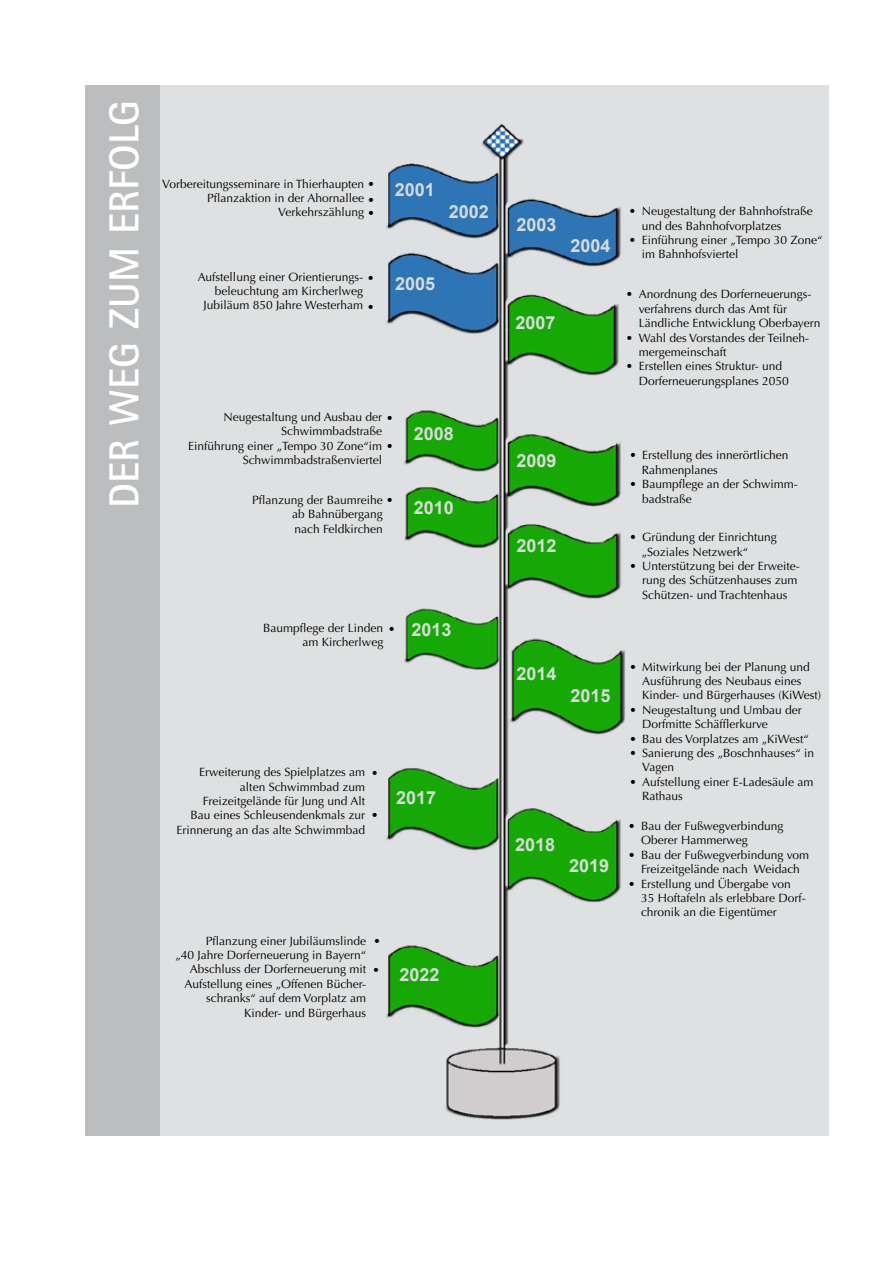
<style>
.page{position:relative;width:893px;height:1263px;background:#fff}
.page>*{position:absolute;margin:0;border:0;box-sizing:border-box;transform-origin:0 0}
.t1{font:700 42px "Rotis Sans Serif Pro";color:#fff}
.t2{font:700 18px "Arial";color:#d9dadb}
.t3{font:12px/14.4px "Optima LT Std";color:#000}
</style>
<div class="page">
<img style="left:159px;top:85px;width:670px;height:1050px">
<div style="left:85px;top:85px;width:74px;height:1050px;background:#bbbdbe"></div>
<h1 class="t1" style="left:98px;top:508px;width:410px;rotate:-90deg">DER WEG ZUM ERFOLG</h1>
<p class="t3" style="left:162px;top:177px;width:214px">Vorbereitungsseminare in Thierhaupten •</p>
<p class="t3" style="left:207px;top:191px;width:158px">Pflanzaktion in der Ahornallee</p>
<p class="t3" style="left:278px;top:205px;width:98px">Verkehrszählung •</p>
<p class="t3" style="left:367px;top:192px;width:9px">•</p>
<h2 class="t2" style="left:395px;top:177px;width:42px">2001</h2>
<h2 class="t2" style="left:449px;top:199px;width:42px">2002</h2>
<p class="t3" style="left:198px;top:270px;width:167px;text-align:right">Aufstellung einer Orientierungs&shy;beleuchtung am Kircherlweg<br>Jubiläum 850 Jahre Westerham</p>
<p class="t3" style="left:367px;top:271px;width:9px">•</p>
<p class="t3" style="left:367px;top:300px;width:9px">•</p>
<h2 class="t2" style="left:395px;top:270px;width:42px">2005</h2>
<p class="t3" style="left:223px;top:410px;width:160px">Neugestaltung und Ausbau der</p>
<p class="t3" style="left:281px;top:424px;width:102px">Schwimmbadstraße</p>
<p class="t3" style="left:188px;top:438px;width:207px">Einführung einer „Tempo 30 Zone“im •</p>
<p class="t3" style="left:243px;top:453px;width:141px">Schwimmbadstraßenviertel</p>
<p class="t3" style="left:292px;top:493px;width:103px;text-indent:-40px">Pflanzung der Baumreihe • ab Bahnübergang nach Feldkirchen</p>
<p class="t3" style="left:386px;top:411px;width:9px">•</p>
<h2 class="t2" style="left:414px;top:421px;width:42px">2008</h2>
<h2 class="t2" style="left:414px;top:495px;width:42px">2010</h2>
<p class="t3" style="left:302px;top:621px;width:95px;text-indent:-39px">Baumpflege der Linden • am Kircherlweg</p>
<h2 class="t2" style="left:412px;top:617px;width:42px">2013</h2>
<p class="t3" style="left:177px;top:765px;width:190px;text-align:right">Erweiterung des Spielplatzes am alten Schwimmbad zum<br>Freizeitgelände für Jung und Alt<br>Bau eines Schleusendenkmals zur<br>Erinnerung an das alte Schwimmbad</p>
<p class="t3" style="left:371px;top:766px;width:9px">•</p>
<p class="t3" style="left:371px;top:808px;width:9px">•</p>
<h2 class="t2" style="left:396px;top:785px;width:42px">2017</h2>
<p class="t3" style="left:176px;top:933px;width:192px;text-align:right">Pflanzung einer Jubiläumslinde<br>„40 Jahre Dorferneuerung in Bayern“<br>Abschluss der Dorferneuerung mit<br>Aufstellung eines „Offenen Bücher&shy;schranks“ auf dem Vorplatz am<br>Kinder- und Bürgerhaus</p>
<p class="t3" style="left:373px;top:934px;width:9px">•</p>
<p class="t3" style="left:372px;top:963px;width:9px">•</p>
<h2 class="t2" style="left:399px;top:962px;width:42px">2022</h2>
<h2 class="t2" style="left:516px;top:212px;width:42px">2003</h2>
<h2 class="t2" style="left:570px;top:233px;width:42px">2004</h2>
<h2 class="t2" style="left:515px;top:310px;width:42px">2007</h2>
<p class="t3" style="left:642px;top:204px;width:173px;text-indent:-13px">• Neugestaltung der Bahnhofstraße und des Bahnhofvorplatzes</p>
<p class="t3" style="left:642px;top:233px;width:182px;text-indent:-13px">• Einführung einer „Tempo 30 Zone“ im Bahnhofsviertel</p>
<p class="t3" style="left:639px;top:287px;width:183px;text-indent:-13px">• Anordnung des Dorferneuerungs&shy;verfahrens durch das Amt für<br>Ländliche Entwicklung Oberbayern</p>
<p class="t3" style="left:639px;top:330px;width:172px;text-indent:-13px">• Wahl des Vorstandes der Teilneh&shy;mergemeinschaft</p>
<p class="t3" style="left:639px;top:359px;width:152px;text-indent:-13px">• Erstellen eines Struktur- und<br>Dorferneuerungsplanes 2050</p>
<h2 class="t2" style="left:517px;top:448px;width:42px">2009</h2>
<h2 class="t2" style="left:517px;top:533px;width:42px">2012</h2>
<p class="t3" style="left:642px;top:448px;width:148px;text-indent:-12px">• Erstellung des innerörtlichen<br>Rahmenplanes</p>
<p class="t3" style="left:642px;top:477px;width:157px;text-indent:-13px">• Baumpflege an der Schwimm&shy;badstraße</p>
<p class="t3" style="left:642px;top:530px;width:136px;text-indent:-12px">• Gründung der Einrichtung „Soziales Netzwerk“</p>
<p class="t3" style="left:642px;top:559px;width:159px;text-indent:-13px">• Unterstützung bei der Erweite&shy;rung des Schützenhauses zum<br>Schützen- und Trachtenhaus</p>
<h2 class="t2" style="left:516px;top:661px;width:42px">2014</h2>
<h2 class="t2" style="left:570px;top:683px;width:42px">2015</h2>
<h2 class="t2" style="left:515px;top:831px;width:42px">2018</h2>
<h2 class="t2" style="left:569px;top:853px;width:42px">2019</h2>
<p class="t3" style="left:642px;top:659px;width:180px;text-indent:-13px">• Mitwirkung bei der Planung und<br>Ausführung des Neubaus eines<br>Kinder- und Bürgerhauses (KiWest)</p>
<p class="t3" style="left:642px;top:703px;width:161px;text-indent:-13px">• Neugestaltung und Umbau der<br>Dorfmitte Schäfflerkurve</p>
<p class="t3" style="left:629px;top:731px;width:181px">• Bau des Vorplatzes am „KiWest“</p>
<p class="t3" style="left:642px;top:746px;width:173px;text-indent:-13px">• Sanierung des „Boschnhauses“ in<br>Vagen</p>
<p class="t3" style="left:642px;top:775px;width:173px;text-indent:-13px">• Aufstellung einer E-Ladesäule am<br>Rathaus</p>
<p class="t3" style="left:641px;top:819px;width:144px;text-indent:-13px">• Bau der Fußwegverbindung<br>Oberer Hammerweg</p>
<p class="t3" style="left:628px;top:848px;width:182px;text-align:center">• Bau der Fußwegverbindung vom<br>Freizeitgelände nach Weidach</p>
<p class="t3" style="left:641px;top:876px;width:166px;text-indent:-13px">• Erstellung und Übergabe von<br>35 Hoftafeln als erlebbare Dorf&shy;chronik an die Eigentümer</p>
</div>
